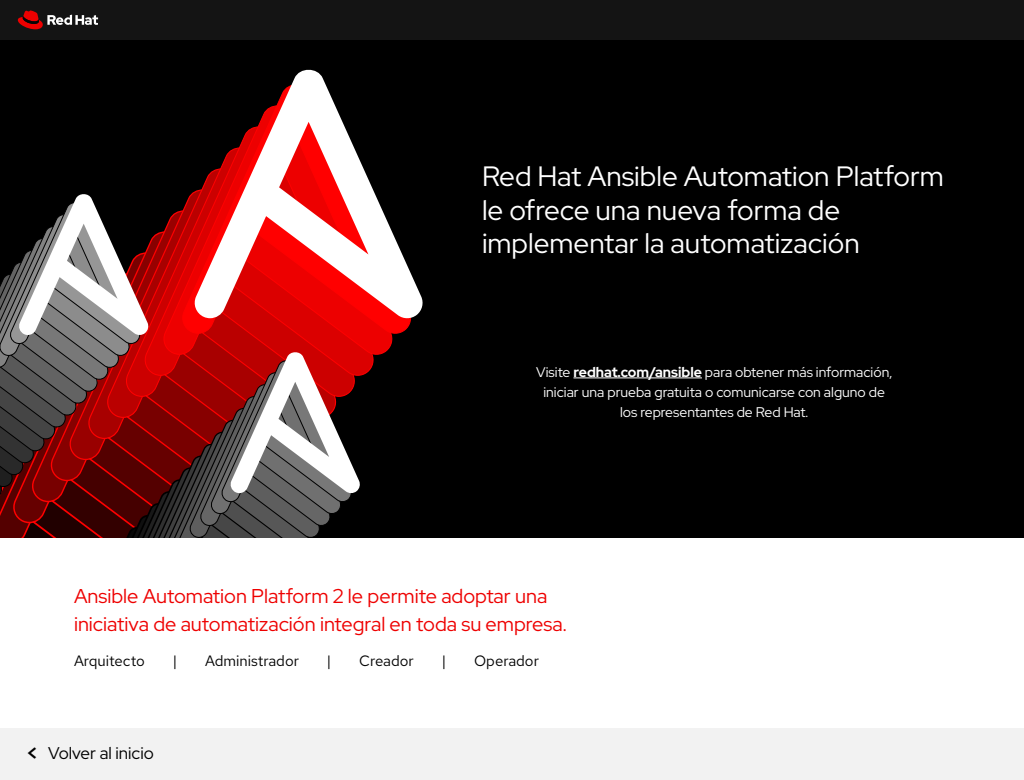
<style>
.page{position:relative;width:1024px;height:780px;background:#fff}
.page>*{position:absolute;margin:0;border:0;box-sizing:border-box;transform-origin:0 0}
.t1{font:28px/33.6px "Red Hat Display";color:#fff}
.t2{font:20px/28px "Red Hat Display";color:#e00}
.t3{font:17px "Red Hat Display";color:#000}
.t4{font:15px "Red Hat Text";color:#000}
.t5{font:14px/20px "Red Hat Display";color:#fff;text-align:center}
.s1{font-weight:700}
.s2{font-weight:700;font-size:20px}
</style>
<div class="page">
<div style="left:0;top:40px;width:1024px;height:498px;background:#000"></div>
<svg style="left:361px;top:335px;width:32px;height:22px"></svg>
<svg style="left:192px;top:192px;width:219px;height:143px"></svg>
<svg style="left:193px;top:69px;width:230px;height:250px"></svg>
<svg style="left:0;top:193px;width:361px;height:345px;background:#944343"></svg>
<div style="left:0;top:729px;width:1024px;height:51px;background:#f2f2f2"></div>
<div style="left:0;top:0;width:1024px;height:40px;background:#141414"></div>
<svg style="left:18px;top:10px;width:80px;height:19px"></svg>
<hr style="left:573px;top:378px;width:129px;height:1px;background:#fff">
<h1 class="t1" style="left:482px;top:159px;width:463px">Red Hat Ansible Automation Platform le ofrece una nueva forma de implementar la automatización</h1>
<p class="t5" style="left:536px;top:361px;width:357px">Visite <span class="s1">redhat.com/ansible</span> para obtener más información, iniciar una prueba gratuita o comunicarse con alguno de los representantes de Red Hat.</p>
<h2 class="t2" style="left:74px;top:582px;width:494px">Ansible Automation Platform 2 le permite adoptar una iniciativa de automatización integral en toda su empresa.</h2>
<p class="t4" style="left:74px;top:651px;width:72px">Arquitecto</p>
<p class="t4" style="left:173px;top:651px;width:6px">|</p>
<p class="t4" style="left:205px;top:651px;width:95px">Administrador</p>
<p class="t4" style="left:327px;top:651px;width:6px">|</p>
<p class="t4" style="left:359px;top:651px;width:56px">Creador</p>
<p class="t4" style="left:442px;top:651px;width:6px">|</p>
<p class="t4" style="left:474px;top:651px;width:66px">Operador</p>
<p class="t3" style="left:27px;top:742px;width:129px"><span class="s2">&lt;</span> Volver al inicio</p>
</div>
